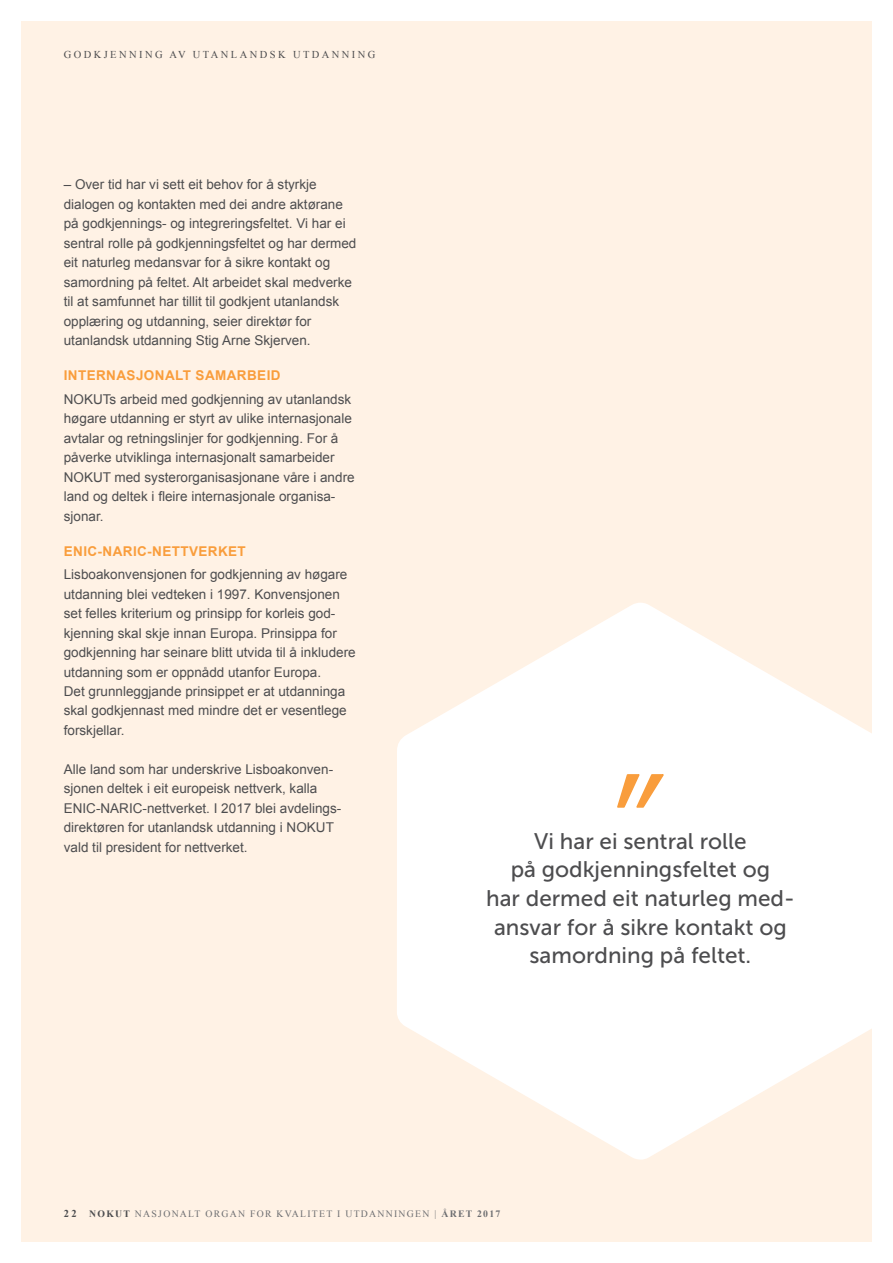
<style>
.page{position:relative;width:893px;height:1263px;background:#fff}
.page>*{position:absolute;margin:0;border:0;box-sizing:border-box;transform-origin:0 0}
.t1{font:22.5px/28.5px "Museo Sans 500";color:#4d4d4f;text-align:center}
.t2{font:13.5px/19.5px "Arial";color:#4d4d4f}
.t3{font:700 13.5px "Arial";letter-spacing:.03em;color:#f99d3c}
.t4{font:10.5px "Times New Roman";letter-spacing:.23em;color:#4d4d4f}
.t5{font:9.75px "Times New Roman";letter-spacing:.13em;color:#6d6e71}
.s1{font-weight:700;font-size:10.5px;color:#4d4d4f}
.s2{font-weight:700;color:#4d4d4f}
.s3{font-weight:700}
</style>
<div class="page">
<div style="left:21px;top:21px;width:851px;height:1221px;background:#fff2e5"></div>
<svg style="left:397px;top:603px;width:475px;height:556px;fill:#fff"></svg>
<svg style="left:616px;top:773px;width:50px;height:36px;background:#fcd9b4"></svg>
<p class="t4" style="left:64px;top:47px;width:313px">GODKJENNING AV UTANLANDSK UTDANNING</p>
<p class="t2" style="left:64px;top:175px;width:294px">– Over tid har vi sett eit behov for å styrkje dialogen og kontakten med dei andre aktørane på godkjennings- og integreringsfeltet. Vi har ei sentral rolle på godkjenningsfeltet og har dermed eit naturleg medansvar for å sikre kontakt og samordning på feltet. Alt arbeidet skal medverke til at samfunnet har tillit til godkjent utanlandsk opplæring og utdanning, seier direktør for utanlandsk utdanning Stig Arne Skjerven.</p>
<p class="t3" style="left:64px;top:366px;width:218px">INTERNASJONALT SAMARBEID</p>
<p class="t2" style="left:64px;top:389px;width:292px">NOKUTs arbeid med godkjenning av utanlandsk høgare utdanning er styrt av ulike internasjonale avtalar og retningslinjer for godkjenning. For å påverke utviklinga internasjonalt samarbeider NOKUT med systerorganisasjonane våre i andre land og deltek i fleire internasjonale organisa&shy;sjonar.</p>
<p class="t3" style="left:64px;top:542px;width:184px">ENIC-NARIC-NETTVERKET</p>
<p class="t2" style="left:64px;top:565px;width:293px">Lisboakonvensjonen for godkjenning av høgare utdanning blei vedteken i 1997. Konvensjonen set felles kriterium og prinsipp for korleis god&shy;kjenning skal skje innan Europa. Prinsippa for godkjenning har seinare blitt utvida til å inkludere utdanning som er oppnådd utanfor Europa.<br>Det grunnleggjande prinsippet er at utdanninga skal godkjennast med mindre det er vesentlege forskjellar.</p>
<p class="t2" style="left:64px;top:760px;width:279px">Alle land som har underskrive Lisboakonven&shy;sjonen deltek i eit europeisk nettverk, kalla ENIC-NARIC-nettverket. I 2017 blei avdelings&shy;direktøren for utanlandsk utdanning i NOKUT vald til president for nettverket.</p>
<h1 class="t1" style="left:486px;top:827px;width:310px">Vi har ei sentral rolle<br>på godkjenningsfeltet og<br>har dermed eit naturleg med&shy;ansvar for å sikre kontakt og samordning på feltet.</h1>
<p class="t5" style="left:64px;top:1207px;width:438px"><span class="s1">22</span> <span class="s2">NOKUT</span> NASJONALT ORGAN FOR KVALITET I UTDANNINGEN | <span class="s3">ÅRET 2017</span></p>
</div>
